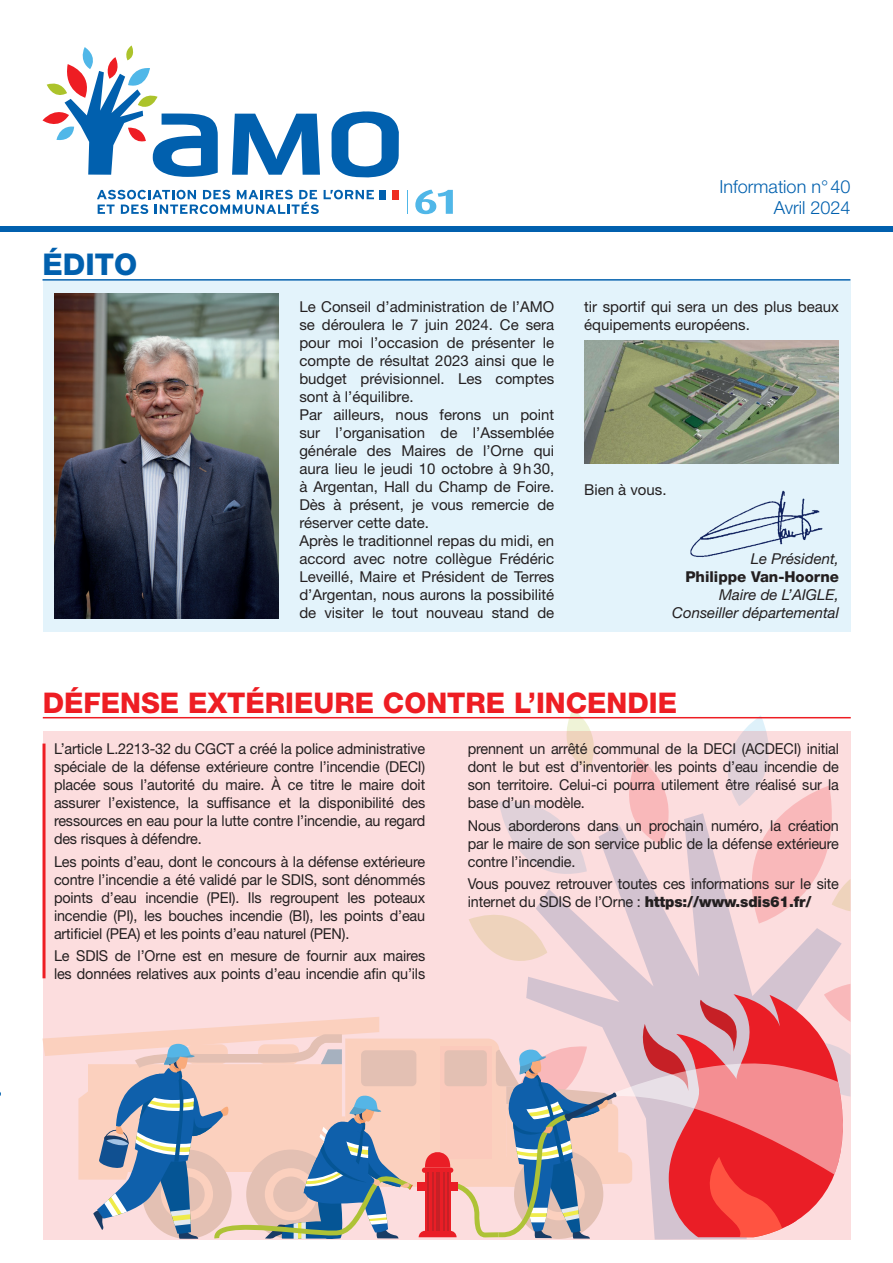
<style>
.page{position:relative;width:893px;height:1263px;background:#fff}
.page>*{position:absolute;margin:0;border:0;box-sizing:border-box;transform-origin:0 0}
.t1{font:800 30px "Helvetica Neue LT Std";color:#0160ae}
.t2{font:800 28.5px "Helvetica Neue LT Std";color:#ee1d23}
.t3{font:300 18px/21.6px "Helvetica Neue LT Std";color:#0160ae;text-align:right}
.t4{font:15px/18px "Helvetica Neue LT Std";color:#231f20;text-align:justify;scale:.96 1}
.t5{font:15px/18px "Helvetica Neue LT Std";color:#231f20}
.t6{font:italic 15px/18px "Helvetica Neue LT Std";color:#231f20;text-align:right}
.t7{font:800 15px "Helvetica Neue LT Std";color:#231f20}
.s1{font-weight:900}
</style>
<div class="page">
<svg style="left:704px;top:715px;width:146px;height:16px"></svg>
<svg style="left:499px;top:709px;width:189px;height:22px"></svg>
<svg style="left:43px;top:731px;width:807px;height:253px;background:#f7d8da"></svg>
<hr style="left:43px;top:743px;width:3px;height:235px;background:#ee1d23">
<hr style="left:43px;top:717px;width:808px;height:1px;background:#ee1d23">
<hr style="left:43px;top:279px;width:807px;height:2px;background:#0160ae">
<div style="left:43px;top:281px;width:807px;height:350px;background:#e3f3fb"></div>
<img style="left:55px;top:293px;width:223px;height:326px">
<img style="left:690px;top:490px;width:133px;height:68px">
<img style="left:584px;top:341px;width:255px;height:122px">
<svg style="left:43px;top:984px;width:807px;height:255px;background:#daafb1"></svg>
<div style="left:422px;top:1167px;width:31px;height:6px;background:#ea1e26;border-radius:3px"></div>
<hr style="left:428px;top:1173px;width:1px;height:58px;background:#c62026">
<hr style="left:432px;top:1173px;width:2px;height:58px;background:#c62026">
<hr style="left:448px;top:1173px;width:1px;height:58px;background:#c62026">
<hr style="left:443px;top:1173px;width:2px;height:58px;background:#c62026">
<hr style="left:436px;top:1173px;width:3px;height:58px;background:#c62026">
<div style="left:0;top:227px;width:893px;height:5px;background:#0160ae"></div>
<div style="left:379px;top:190px;width:7px;height:9px;background:#0160ae"></div>
<div style="left:392px;top:190px;width:7px;height:9px;background:#ee2e22"></div>
<svg style="left:415px;top:190px;width:38px;height:24px"></svg>
<svg style="left:232px;top:114px;width:88px;height:61px"></svg>
<svg style="left:43px;top:45px;width:175px;height:132px"></svg>
<svg style="left:331px;top:111px;width:68px;height:67px"></svg>
<svg style="left:97px;top:190px;width:277px;height:24px"></svg>
<hr style="left:0;top:1094px;width:1px;height:169px;background:#0160ae">
<h1 class="t1" style="left:43px;top:246px;width:96px">ÉDITO</h1>
<p class="t3" style="left:720px;top:175px;width:132px">Information n°40<br>Avril 2024</p>
<p class="t5" style="left:299px;top:297px;width:256px">Le Conseil d’administration de l’AMO se déroulera le 7 juin 2024. Ce sera pour moi l’occasion de présenter le compte de résultat 2023 ainsi que le budget prévisionnel. Les comptes sont à l’équilibre.<br>Par ailleurs, nous ferons un point sur l’organisation de l’Assemblée générale des Maires de l’Orne qui aura lieu le jeudi 10 octobre à 9h30, à Argentan, Hall du Champ de Foire.<br>Dès à présent, je vous remercie de réserver cette date.<br>Après le traditionnel repas du midi, en accord avec notre collègue Frédéric Leveillé, Maire et Président de Terres d’Argentan, nous aurons la possibilité de visiter le tout nouveau stand de</p>
<p class="t5" style="left:584px;top:297px;width:256px">tir sportif qui sera un des plus beaux équipements européens.</p>
<p class="t5" style="left:584px;top:480px;width:84px">Bien à vous.</p>
<p class="t6" style="left:751px;top:549px;width:90px">Le Président,</p>
<p class="t7" style="left:685px;top:568px;width:155px">Philippe Van-Hoorne</p>
<p class="t6" style="left:672px;top:585px;width:168px">Maire de L’AIGLE,<br>Conseiller départemental</p>
<h2 class="t2" style="left:43px;top:686px;width:636px">DÉFENSE EXTÉRIEURE CONTRE L’INCENDIE</h2>
<p class="t4" style="left:54px;top:740px;width:388px">L’article L.2213-32 du CGCT a créé la police administrative spéciale de la défense extérieure contre l’incendie (DECI) placée sous l’autorité du maire. À ce titre le maire doit assurer l’existence, la suffisance et la disponibilité des ressources en eau pour la lutte contre l’incendie, au regard des risques à défendre.</p>
<p class="t4" style="left:54px;top:852px;width:388px">Les points d’eau, dont le concours à la défense extérieure contre l’incendie a été validé par le SDIS, sont dénommés points d’eau incendie (PEI). Ils regroupent les poteaux incendie (PI), les bouches incendie (BI), les points d’eau artificiel (PEA) et les points d’eau naturel (PEN).</p>
<p class="t4" style="left:54px;top:946px;width:388px">Le SDIS de l’Orne est en mesure de fournir aux maires les données relatives aux points d’eau incendie afin qu’ils</p>
<p class="t4" style="left:468px;top:740px;width:388px">prennent un arrêté communal de la DECI (ACDECI) initial dont le but est d’inventorier les points d’eau incendie de son territoire. Celui-ci pourra utilement être réalisé sur la base d’un modèle.</p>
<p class="t4" style="left:468px;top:816px;width:388px">Nous aborderons dans un prochain numéro, la création par le maire de son service public de la défense extérieure contre l’incendie.</p>
<p class="t4" style="left:468px;top:874px;width:388px">Vous pouvez retrouver toutes ces informations sur le site internet du SDIS de l’Orne : <span class="s1">https://www.sdis61.fr/</span></p>
</div>
